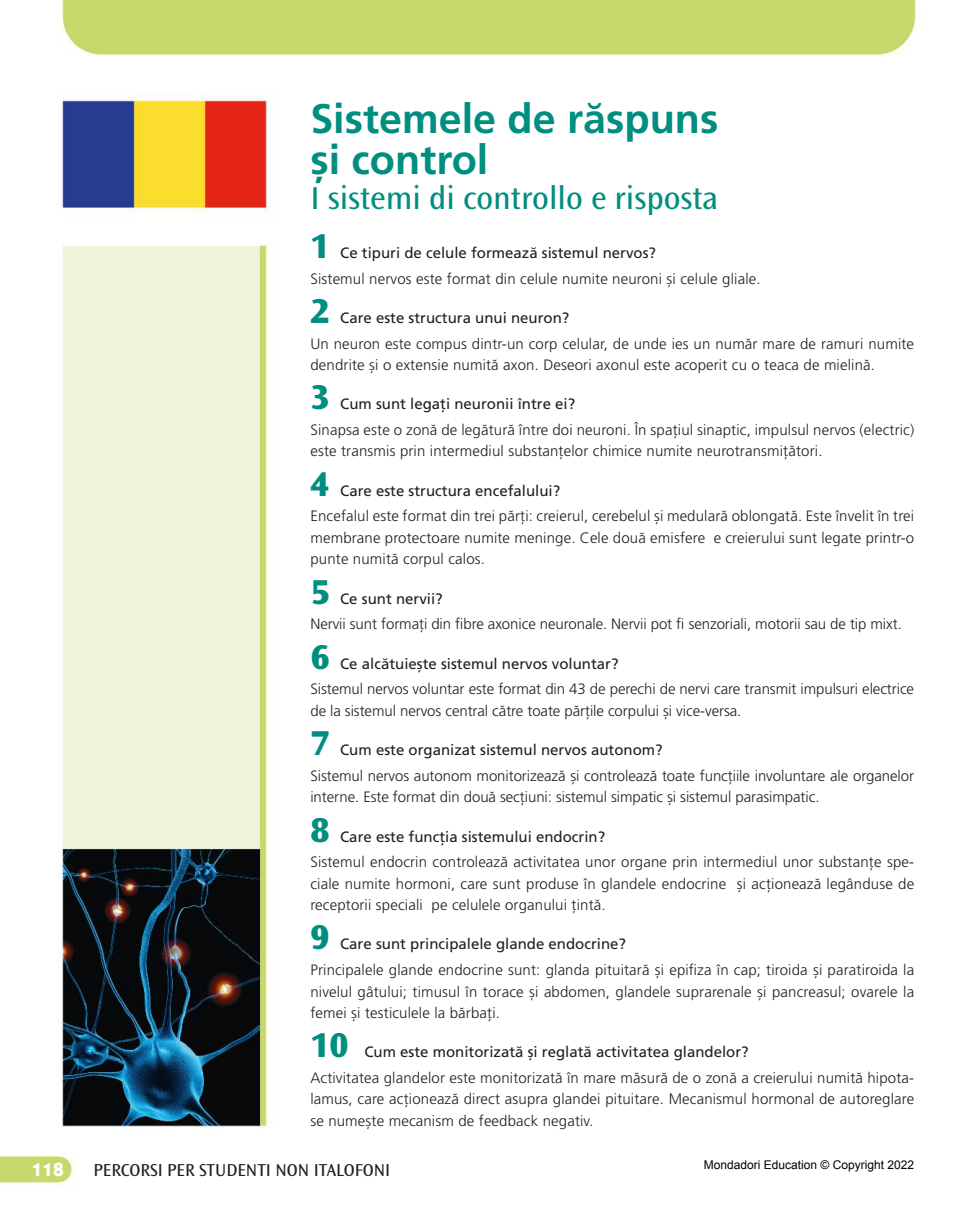
<style>
.page{position:relative;width:978px;height:1212px;background:#fff}
.page>*{position:absolute;margin:0;border:0;box-sizing:border-box;transform-origin:0 0}
.t1{font:700 41.25px/40.5px "Frutiger LT Pro";color:#008e80}
.t2{font:800 36px "Ocean Sans Std";color:#008e80}
.t3{font:33px "Ocean Sans Std";color:#008e80}
.t4{font:700 19.2px "ITC Kabel Std";color:#fff}
.t5{font:18px "Ocean Sans Std";color:#20201e}
.t6{font:300 15px/21.5px "Frutiger LT Pro";letter-spacing:.01em;color:#20201e}
.t7{font:15px "Frutiger LT Pro";color:#20201e}
.t8{font:12px "Arial";color:#000}
</style>
<div class="page">
<img style="left:0;top:0;width:920px;height:1184px">
<h1 class="t1" style="left:310px;top:102px;width:410px">Sistemele de răspuns și control</h1>
<h3 class="t3" style="left:310px;top:184px;width:409px">I sistemi di controllo e risposta</h3>
<h2 class="t2" style="left:310px;top:224px;width:21px">1</h2>
<p class="t7" style="left:340px;top:246px;width:317px">Ce tipuri de celule formează sistemul nervos?</p>
<p class="t6" style="left:310px;top:268px;width:452px">Sistemul nervos este format din celule numite neuroni și celule gliale.</p>
<h2 class="t2" style="left:310px;top:289px;width:21px">2</h2>
<p class="t7" style="left:340px;top:311px;width:231px">Care este structura unui neuron?</p>
<p class="t6" style="left:310px;top:333px;width:605px">Un neuron este compus dintr-un corp celular, de unde ies un număr mare de ramuri numite dendrite și o extensie numită axon. Deseori axonul este acoperit cu o teaca de mielină.</p>
<h2 class="t2" style="left:310px;top:376px;width:21px">3</h2>
<p class="t7" style="left:340px;top:398px;width:237px">Cum sunt legați neuronii între ei?</p>
<p class="t6" style="left:310px;top:419px;width:605px">Sinapsa este o zonă de legătură între doi neuroni. În spațiul sinaptic, impulsul nervos (electric) este transmis prin intermediul substanțelor chimice numite neurotransmițători.</p>
<h2 class="t2" style="left:310px;top:462px;width:21px">4</h2>
<p class="t7" style="left:340px;top:484px;width:222px">Care este structura encefalului?</p>
<p class="t6" style="left:310px;top:506px;width:605px;text-align:justify">Encefalul este format din trei părți: creierul, cerebelul și medulară oblongată. Este învelit în trei membrane protectoare numite meninge. Cele două emisfere e creierului sunt legate printr-o punte numită corpul calos.</p>
<h2 class="t2" style="left:310px;top:570px;width:21px">5</h2>
<p class="t7" style="left:340px;top:592px;width:104px">Ce sunt nervii?</p>
<p class="t6" style="left:310px;top:614px;width:593px">Nervii sunt formați din fibre axonice neuronale. Nervii pot fi senzoriali, motorii sau de tip mixt.</p>
<h2 class="t2" style="left:310px;top:635px;width:21px">6</h2>
<p class="t7" style="left:340px;top:657px;width:280px">Ce alcătuiește sistemul nervos voluntar?</p>
<p class="t6" style="left:310px;top:679px;width:605px">Sistemul nervos voluntar este format din 43 de perechi de nervi care transmit impulsuri electrice de la sistemul nervos central către toate părțile corpului și vice-versa.</p>
<h2 class="t2" style="left:310px;top:722px;width:21px">7</h2>
<p class="t7" style="left:340px;top:744px;width:324px">Cum este organizat sistemul nervos autonom?</p>
<p class="t6" style="left:310px;top:765px;width:605px">Sistemul nervos autonom monitorizează și controlează toate funcțiile involuntare ale organelor interne. Este format din două secțiuni: sistemul simpatic și sistemul parasimpatic.</p>
<h2 class="t2" style="left:310px;top:808px;width:21px">8</h2>
<p class="t7" style="left:340px;top:830px;width:267px">Care este funcția sistemului endocrin?</p>
<p class="t6" style="left:310px;top:851px;width:605px;text-align:justify">Sistemul endocrin controlează activitatea unor organe prin intermediul unor substanțe spe&shy;ciale numite hormoni, care sunt produse în glandele endocrine și acţionează legânduse de receptorii speciali pe celulele organului țintă.</p>
<h2 class="t2" style="left:310px;top:916px;width:21px">9</h2>
<p class="t7" style="left:340px;top:938px;width:287px">Care sunt principalele glande endocrine?</p>
<p class="t6" style="left:310px;top:959px;width:605px;text-align:justify">Principalele glande endocrine sunt: glanda pituitară și epifiza în cap; tiroida și paratiroida la nivelul gâtului; timusul în torace și abdomen, glandele suprarenale și pancreasul; ovarele la femei și testiculele la bărbați.</p>
<h2 class="t2" style="left:310px;top:1024px;width:40px">10</h2>
<p class="t7" style="left:364px;top:1046px;width:386px">Cum este monitorizată și reglată activitatea glandelor?</p>
<p class="t6" style="left:310px;top:1067px;width:605px;text-align:justify">Activitatea glandelor este monitorizată în mare măsură de o zonă a creierului numită hipota&shy;lamus, care acționează direct asupra glandei pituitare. Mecanismul hormonal de autoreglare se numește mecanism de feedback negativ.</p>
<p class="t4" style="left:32px;top:1158px;width:33px">118</p>
<p class="t5" style="left:94px;top:1162px;width:298px">PERCORSI PER STUDENTI NON ITALOFONI</p>
<p class="t8" style="left:704px;top:1156px;width:212px">Mondadori Education © Copyright 2022</p>
</div>
